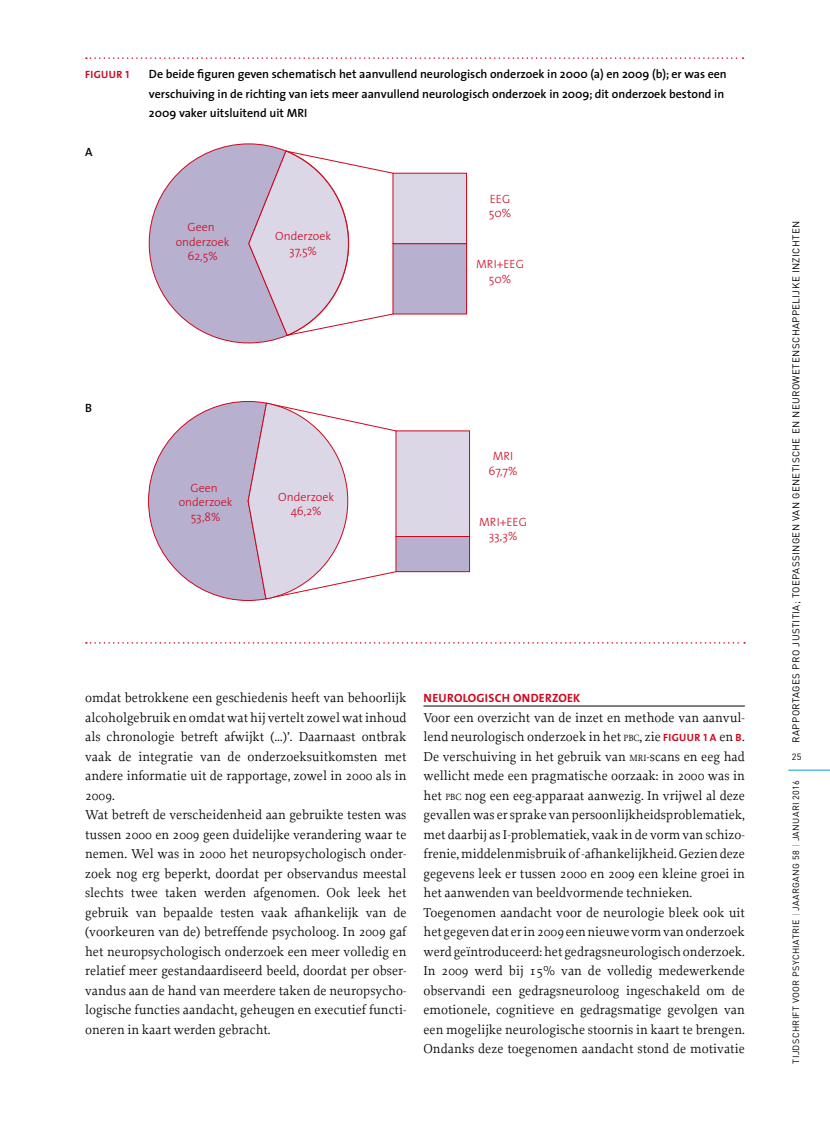
<style>
.page{position:relative;width:830px;height:1127px;background:#fff}
.page>*{position:absolute;margin:0;border:0;box-sizing:border-box;transform-origin:0 0}
.t1{font:13.5px/19.5px "Proforma";color:#000}
.t2{font:600 12px/19.5px "The Sans";color:#000}
.t3{font:300 12px/14.4px "The Sans";color:#cd071e;text-align:center}
.t4{font:700 12px "The Sans";letter-spacing:.02em;color:#cd071e}
.t5{font:10.5px "The Sans Bold Caps";letter-spacing:.04em;color:#cd071e}
.t6{font:9.75px "DIN";letter-spacing:.04em;color:#000}
.t7{font:9px "DIN";letter-spacing:.04em;color:#000}
.s1{font-size:9.45px}
.s2{font-family:"The Sans Bold Caps";font-size:10.5px;color:#cd071e}
.s3{color:#9c9e9f}
</style>
<div class="page">
<hr style="left:788px;top:770px;width:41px;height:1px;background:#009ee0">
<hr style="left:423px;top:706px;width:321px;height:1px;background:#000">
<svg style="left:86px;top:57px;width:657px;height:2px"></svg>
<div style="left:393px;top:244px;width:73px;height:70px;background:#b8b0cf"></div>
<div style="left:393px;top:173px;width:73px;height:71px;background:#dcd7e7"></div>
<div style="left:392px;top:173px;width:74px;height:71px;border:1px solid #cd071e"></div>
<svg style="left:148px;top:143px;width:245px;height:201px"></svg>
<div style="left:396px;top:536px;width:73px;height:36px;background:#b8b0cf"></div>
<div style="left:395px;top:536px;width:74px;height:36px;border:1px solid #cd071e"></div>
<div style="left:396px;top:431px;width:73px;height:105px;background:#dcd7e7"></div>
<svg style="left:148px;top:401px;width:248px;height:200px"></svg>
<svg style="left:86px;top:642px;width:658px;height:1px"></svg>
<p class="t5" style="left:85px;top:66px;width:46px">FIGUUR 1</p>
<p class="t2" style="left:149px;top:64px;width:579px">De beide figuren geven schematisch het aanvullend neurologisch onderzoek in 2000 (a) en 2009 (b); er was een verschuiving in de richting van iets meer aanvullend neurologisch onderzoek in 2009; dit onderzoek bestond in<br>2009 vaker uitsluitend uit MRI</p>
<p class="t2" style="left:85px;top:142px;width:9px">A</p>
<p class="t2" style="left:85px;top:397px;width:8px">B</p>
<p class="t3" style="left:176px;top:219px;width:55px">Geen onderzoek<br>62,5%</p>
<p class="t3" style="left:275px;top:228px;width:57px">Onderzoek<br>37,5%</p>
<p class="t3" style="left:179px;top:480px;width:55px">Geen onderzoek<br>53,8%</p>
<p class="t3" style="left:278px;top:489px;width:57px">Onderzoek<br>46,2%</p>
<p class="t3" style="left:488px;top:191px;width:24px;text-align:left">EEG<br>50%</p>
<p class="t3" style="left:476px;top:257px;width:49px">MRI+EEG<br>50%</p>
<p class="t3" style="left:488px;top:449px;width:30px">MRI<br>67,7%</p>
<p class="t3" style="left:479px;top:514px;width:49px">MRI+EEG<br>33,3%</p>
<p class="t1" style="left:85px;top:688px;width:323px">omdat betrokkene een geschiedenis heeft van behoorlijk alcoholgebruik en omdat wat hij vertelt zowel wat inhoud als chronologie betreft afwijkt (…)’. Daarnaast ontbrak vaak de integratie van de onderzoeksuitkomsten met andere informatie uit de rapportage, zowel in 2000 als in 2009.<br>Wat betreft de verscheidenheid aan gebruikte testen was tussen 2000 en 2009 geen duidelijke verandering waar te nemen. Wel was in 2000 het neuropsychologisch onder&shy;zoek nog erg beperkt, doordat per observandus meestal slechts twee taken werden afgenomen. Ook leek het gebruik van bepaalde testen vaak afhankelijk van de (voorkeuren van de) betreffende psycholoog. In 2009 gaf het neuropsychologisch onderzoek een meer volledig en relatief meer gestandaardiseerd beeld, doordat per obser&shy;vandus aan de hand van meerdere taken de neuropsycho&shy;logische functies aandacht, geheugen en executief functi&shy;oneren in kaart werden gebracht.</p>
<p class="t4" style="left:423px;top:688px;width:158px">NEUROLOGISCH ONDERZOEK</p>
<p class="t1" style="left:423px;top:707px;width:323px">Voor een overzicht van de inzet en methode van aanvul&shy;lend neurologisch onderzoek in het <span class="s1">PBC</span>, zie <span class="s2">FIGUUR 1 A</span> en <span class="s2">B</span>.<br>De verschuiving in het gebruik van <span class="s1">MRI</span>-scans en eeg had wellicht mede een pragmatische oorzaak: in 2000 was in het <span class="s1">PBC</span> nog een eeg-apparaat aanwezig. In vrijwel al deze gevallen was er sprake van persoonlijkheidsproblematiek, met daarbij as I-problematiek, vaak in de vorm van schizo&shy;frenie, middelenmisbruik of -afhankelijkheid. Gezien deze gegevens leek er tussen 2000 en 2009 een kleine groei in het aanwenden van beeldvormende technieken.<br>Toegenomen aandacht voor de neurologie bleek ook uit het gegeven dat er in 2009 een nieuwe vorm van onderzoek werd geïntroduceerd: het gedragsneurologisch onderzoek.<br>In 2009 werd bij 15% van de volledig medewerkende observandi een gedragsneuroloog ingeschakeld om de emotionele, cognitieve en gedragsmatige gevolgen van een mogelijke neurologische stoornis in kaart te brengen.<br>Ondanks deze toegenomen aandacht stond de motivatie</p>
<p class="t6" style="left:789px;top:742px;width:523px;rotate:-90deg">RAPPORTAGES PRO JUSTITIA; TOEPASSINGEN VAN GENETISCHE EN NEUROWETENSCHAPPELIJKE INZICHTEN</p>
<p class="t7" style="left:791px;top:751px;width:11px">25</p>
<p class="t7" style="left:789px;top:1063px;width:285px;rotate:-90deg">TIJDSCHRIFT VOOR PSYCHIATRIE <span class="s3">|</span> JAARGANG 58 <span class="s3">|</span> JANUARI 2016</p>
</div>
